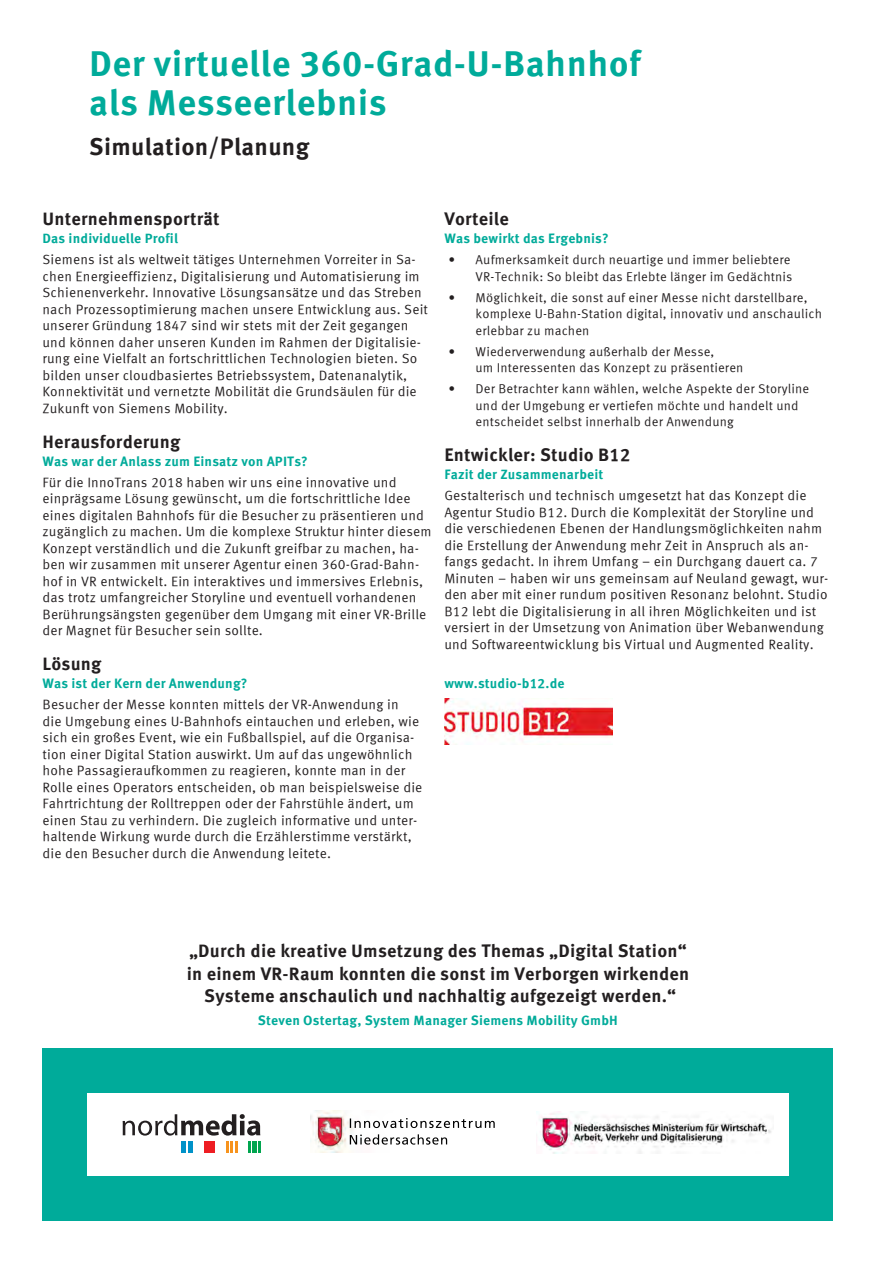
<style>
.page{position:relative;width:876px;height:1263px;background:#fff}
.page>*{position:absolute;margin:0;border:0;box-sizing:border-box;transform-origin:0 0}
.Titel{font:700 36px "Meta Correspondence";letter-spacing:.01em;color:#00ab9a}
.Zwischentitel{font:700 24px "Meta Correspondence";letter-spacing:.01em;color:#231f20}
.Zitat-Text{font:700 18px/22.5px "Meta Correspondence";letter-spacing:.01em;color:#231f20;text-align:center}
.Absatzüberschrift{font:700 18px "Meta Correspondence";letter-spacing:.01em;color:#231f20}
.Fließtext{font:13.5px/16.5px "Meta Correspondence";letter-spacing:.01em;color:#231f20}
.Absatz-Zwischenübers{font:700 13.5px "Meta Correspondence";letter-spacing:.01em;color:#00ab9a}
.Zitat-Person{font:700 13.5px "Meta Correspondence";letter-spacing:.01em;color:#00ab9a}
.t1{font:12.75px/16.5px "Meta Correspondence";letter-spacing:.01em;color:#231f20}
</style>
<div class="page">
<div style="left:43px;top:1047px;width:790px;height:173px;background:#00ab9a"></div>
<div style="left:87px;top:1093px;width:702px;height:82px;background:#fff"></div>
<img style="left:537px;top:1111px;width:234px;height:42px">
<img style="left:310px;top:1111px;width:138px;height:41px">
<img style="left:350px;top:1118px;width:145px;height:10px">
<img style="left:350px;top:1134px;width:97px;height:10px">
<svg style="left:123px;top:1114px;width:137px;height:21px"></svg>
<div style="left:181px;top:1141px;width:5px;height:11px;background:#0092c8"></div>
<div style="left:188px;top:1141px;width:5px;height:11px;background:#0092c8"></div>
<hr style="left:204px;top:1141px;width:4px;height:11px;background:#ee1d23">
<svg style="left:209px;top:1141px;width:6px;height:11px"></svg>
<div style="left:252px;top:1141px;width:5px;height:11px;background:#00a54f"></div>
<svg style="left:249px;top:1141px;width:2px;height:11px"></svg>
<svg style="left:258px;top:1141px;width:2px;height:11px"></svg>
<svg style="left:226px;top:1141px;width:12px;height:11px"></svg>
<img style="left:444px;top:698px;width:168px;height:46px">
<p class="Titel" style="left:89px;top:42px;width:553px">Der virtuelle 360-Grad-U-Bahnhof</p>
<p class="Titel" style="left:89px;top:81px;width:299px">als Messeerlebnis</p>
<p class="Zwischentitel" style="left:89px;top:132px;width:222px">Simulation/Planung</p>
<p class="Absatzüberschrift" style="left:43px;top:208px;width:179px">Unternehmensporträt</p>
<p class="Absatz-Zwischenübers" style="left:43px;top:230px;width:137px">Das individuelle Profil</p>
<p class="Fließtext" style="left:43px;top:251px;width:387px">Siemens ist als weltweit tätiges Unternehmen Vorreiter in Sa&shy;chen Energieeffizienz, Digitalisierung und Automatisierung im Schienenverkehr. Innovative Lösungsansätze und das Streben nach Prozessoptimierung machen unsere Entwicklung aus. Seit unserer Gründung 1847 sind wir stets mit der Zeit gegangen und können daher unseren Kunden im Rahmen der Digitalisie&shy;rung eine Vielfalt an fortschrittlichen Technologien bieten. So bilden unser cloudbasiertes Betriebssystem, Datenanalytik, Konnektivität und vernetzte Mobilität die Grundsäulen für die Zukunft von Siemens Mobility.</p>
<p class="Absatzüberschrift" style="left:43px;top:431px;width:139px">Herausforderung</p>
<p class="Absatz-Zwischenübers" style="left:43px;top:453px;width:267px">Was war der Anlass zum Einsatz von APITs?</p>
<p class="Fließtext" style="left:43px;top:473px;width:391px">Für die InnoTrans 2018 haben wir uns eine innovative und einprägsame Lösung gewünscht, um die fortschrittliche Idee eines digitalen Bahnhofs für die Besucher zu präsentieren und zugänglich zu machen. Um die komplexe Struktur hinter diesem Konzept verständlich und die Zukunft greifbar zu machen, ha&shy;ben wir zusammen mit unserer Agentur einen 360-Grad-Bahn&shy;hof in VR entwickelt. Ein interaktives und immersives Erlebnis, das trotz umfangreicher Storyline und eventuell vorhandenen Berührungsängsten gegenüber dem Umgang mit einer VR-Brille der Magnet für Besucher sein sollte.</p>
<p class="Absatzüberschrift" style="left:43px;top:653px;width:61px">Lösung</p>
<p class="Absatz-Zwischenübers" style="left:43px;top:675px;width:207px">Was ist der Kern der Anwendung?</p>
<p class="Fließtext" style="left:43px;top:696px;width:381px">Besucher der Messe konnten mittels der VR-Anwendung in<br>die Umgebung eines U-Bahnhofs eintauchen und erleben, wie sich ein großes Event, wie ein Fußballspiel, auf die Organisa&shy;tion einer Digital Station auswirkt. Um auf das ungewöhnlich hohe Passagieraufkommen zu reagieren, konnte man in der Rolle eines Operators entscheiden, ob man beispielsweise die Fahrtrichtung der Rolltreppen oder der Fahrstühle ändert, um einen Stau zu verhindern. Die zugleich informative und unter&shy;haltende Wirkung wurde durch die Erzählerstimme verstärkt, die den Besucher durch die Anwendung leitete.</p>
<p class="Absatzüberschrift" style="left:444px;top:208px;width:66px">Vorteile</p>
<p class="Absatz-Zwischenübers" style="left:444px;top:230px;width:166px">Was bewirkt das Ergebnis?</p>
<p class="t1" style="left:449px;top:251px;width:345px;text-align:right">• Aufmerksamkeit durch neuartige und immer beliebtere<br>VR-Technik: So bleibt das Erlebte länger im Gedächtnis</p>
<p class="t1" style="left:476px;top:289px;width:348px;text-indent:-27px">• Möglichkeit, die sonst auf einer Messe nicht darstellbare, komplexe U-Bahn-Station digital, innovativ und anschaulich erlebbar zu machen</p>
<p class="t1" style="left:476px;top:343px;width:269px;text-indent:-27px">• Wiederverwendung außerhalb der Messe,<br>um Interessenten das Konzept zu präsentieren</p>
<p class="t1" style="left:476px;top:380px;width:335px;text-indent:-27px">• Der Betrachter kann wählen, welche Aspekte der Storyline und der Umgebung er vertiefen möchte und handelt und entscheidet selbst innerhalb der Anwendung</p>
<p class="Absatzüberschrift" style="left:444px;top:444px;width:188px">Entwickler: Studio B12</p>
<p class="Absatz-Zwischenübers" style="left:444px;top:466px;width:161px">Fazit der Zusammenarbeit</p>
<p class="Fließtext" style="left:444px;top:487px;width:385px">Gestalterisch und technisch umgesetzt hat das Konzept die Agentur Studio B12. Durch die Komplexität der Storyline und die verschiedenen Ebenen der Handlungsmöglichkeiten nahm die Erstellung der Anwendung mehr Zeit in Anspruch als an&shy;fangs gedacht. In ihrem Umfang – ein Durchgang dauert ca. 7<br>Minuten – haben wir uns gemeinsam auf Neuland gewagt, wur&shy;den aber mit einer rundum positiven Resonanz belohnt. Studio B12 lebt die Digitalisierung in all ihren Möglichkeiten und ist versiert in der Umsetzung von Animation über Webanwendung und Softwareentwicklung bis Virtual und Augmented Reality.</p>
<p class="Absatz-Zwischenübers" style="left:444px;top:675px;width:122px">www.studio-b12.de</p>
<p class="Zitat-Text" style="left:187px;top:939px;width:504px">„Durch die kreative Umsetzung des Themas „Digital Station“ in einem VR-Raum konnten die sonst im Verborgen wirkenden<br>Systeme anschaulich und nachhaltig aufgezeigt werden.“</p>
<p class="Zitat-Person" style="left:258px;top:1012px;width:361px">Steven Ostertag, System Manager Siemens Mobility GmbH</p>
</div>
